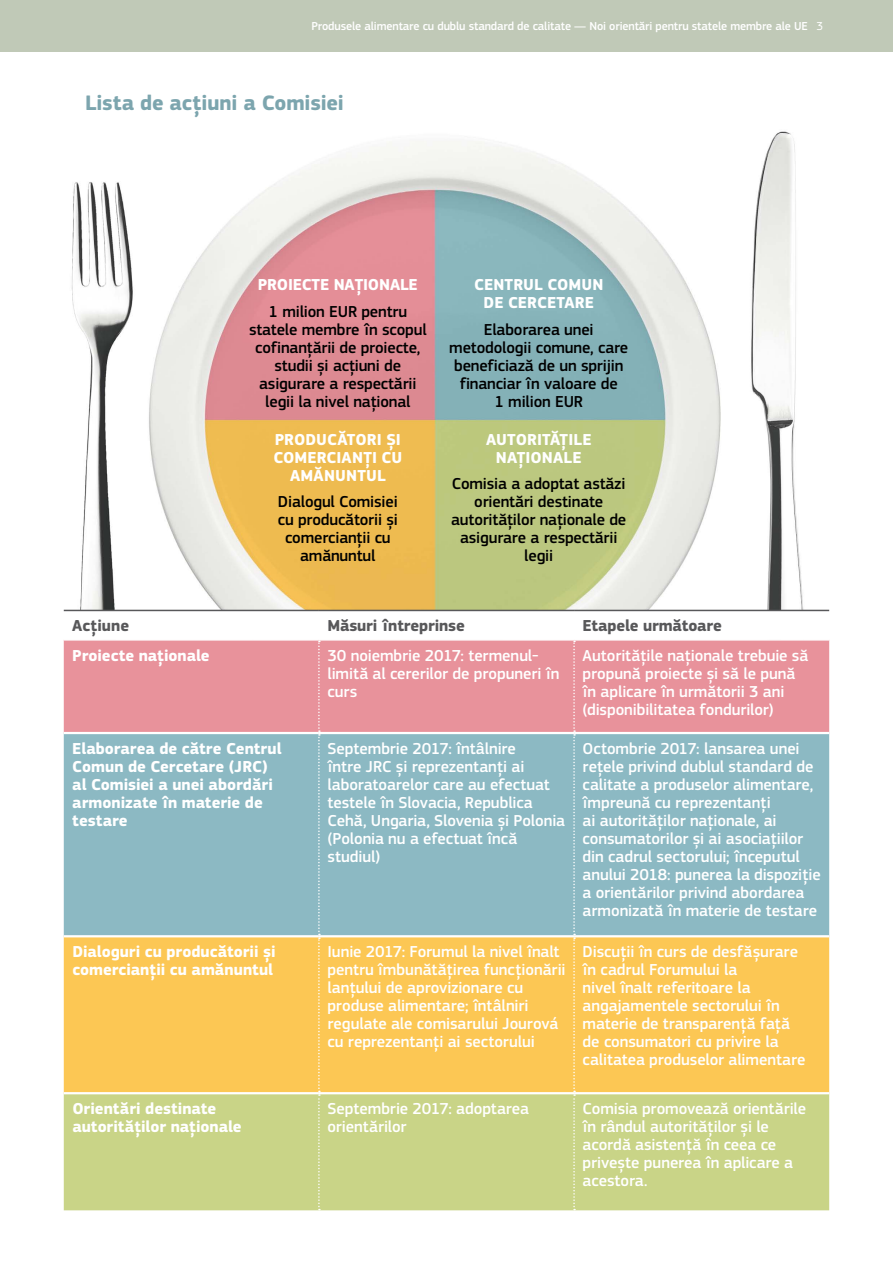
<style>
.page{position:relative;width:893px;height:1263px;background:#fff}
.page>*{position:absolute;margin:0;border:0;box-sizing:border-box;transform-origin:0 0}
.t1{font:700 21.75px "EC Square Sans Pro";letter-spacing:-.005em;color:#7ca5ae}
.t2{font:500 16.5px/18px "EC Square Sans Pro";letter-spacing:-.005em;color:#fff}
.t3{font:500 16.5px/18px "EC Square Sans Pro";letter-spacing:-.01em;color:#000;text-align:center}
.t4{font:700 16.5px/18px "EC Square Sans Pro";color:#fff}
.t5{font:700 16.5px "EC Square Sans Pro";letter-spacing:-.01em;color:#58585a}
.t6{font:500 12px "EC Square Sans Pro";letter-spacing:-.01em;color:#fff}
.s1{font-weight:400}
</style>
<div class="page">
<div style="left:0;top:0;width:893px;height:51px;background:#c0c9b7"></div>
<img style="left:63px;top:131px;width:767px;height:605px">
<svg style="left:64px;top:611px;width:765px;height:599px;background:#c9bf97"></svg>
<hr style="left:64px;top:732px;width:255px;height:2px;background:#fff">
<hr style="left:319px;top:732px;width:255px;height:2px;background:#fff">
<hr style="left:574px;top:732px;width:255px;height:2px;background:#fff">
<hr style="left:64px;top:935px;width:255px;height:2px;background:#fff">
<hr style="left:319px;top:935px;width:255px;height:2px;background:#fff">
<hr style="left:574px;top:935px;width:255px;height:2px;background:#fff">
<hr style="left:64px;top:1092px;width:255px;height:2px;background:#fff">
<hr style="left:319px;top:1092px;width:255px;height:2px;background:#fff">
<hr style="left:574px;top:1092px;width:255px;height:2px;background:#fff">
<hr style="left:64px;top:610px;width:255px;height:1px;background:#58585a">
<hr style="left:319px;top:610px;width:255px;height:1px;background:#58585a">
<hr style="left:574px;top:610px;width:255px;height:1px;background:#58585a">
<p class="t6" style="left:312px;top:19px;width:513px">Produsele alimentare cu dublu standard de calitate — Noi orientări pentru statele membre ale UE <span class="s1">3</span></p>
<h1 class="t1" style="left:85px;top:90px;width:260px">Lista de acțiuni a Comisiei</h1>
<p class="t4" style="left:258px;top:276px;width:161px">PROIECTE NAȚIONALE</p>
<p class="t3" style="left:249px;top:303px;width:179px">1 milion EUR pentru statele membre în scopul cofinanțării de proiecte, studii și acțiuni de asigurare a respectării legii la nivel național</p>
<p class="t4" style="left:273px;top:431px;width:130px;text-align:center">PRODUCĂTORI ȘI<br>COMERCIANȚI CU<br>AMĂNUNTUL</p>
<p class="t3" style="left:278px;top:493px;width:122px">Dialogul Comisiei cu producătorii și comercianții cu amănuntul</p>
<p class="t4" style="left:474px;top:276px;width:131px;text-align:center">CENTRUL COMUN<br>DE CERCETARE</p>
<p class="t3" style="left:449px;top:321px;width:180px">Elaborarea unei metodologii comune, care beneficiază de un sprijin financiar în valoare de<br>1 milion EUR</p>
<p class="t4" style="left:486px;top:431px;width:107px;text-align:center">AUTORITĂȚILE<br>NAȚIONALE</p>
<p class="t3" style="left:451px;top:475px;width:177px">Comisia a adoptat astăzi orientări destinate autorităților naționale de asigurare a respectării legii</p>
<p class="t5" style="left:72px;top:616px;width:58px">Acțiune</p>
<p class="t5" style="left:327px;top:616px;width:139px">Măsuri întreprinse</p>
<p class="t5" style="left:583px;top:616px;width:141px">Etapele următoare</p>
<p class="t4" style="left:72px;top:647px;width:139px">Proiecte naționale</p>
<p class="t2" style="left:327px;top:647px;width:234px">30 noiembrie 2017: termenul&shy;limită al cererilor de propuneri în curs</p>
<p class="t2" style="left:583px;top:647px;width:227px">Autoritățile naționale trebuie să propună proiecte și să le pună în aplicare în următorii 3 ani (disponibilitatea fondurilor)</p>
<p class="t4" style="left:72px;top:740px;width:211px">Elaborarea de către Centrul<br>Comun de Cercetare (JRC) al Comisiei a unei abordări armonizate în materie de testare</p>
<p class="t2" style="left:327px;top:740px;width:239px">Septembrie 2017: întâlnire<br>între JRC și reprezentanți ai laboratoarelor care au efectuat testele în Slovacia, Republica<br>Cehă, Ungaria, Slovenia și Polonia (Polonia nu a efectuat încă studiul)</p>
<p class="t2" style="left:583px;top:740px;width:240px">Octombrie 2017: lansarea unei rețele privind dublul standard de calitate a produselor alimentare, împreună cu reprezentanți<br>ai autorităților naționale, ai consumatorilor și ai asociațiilor din cadrul sectorului; începutul anului 2018: punerea la dispoziție a orientărilor privind abordarea armonizată în materie de testare</p>
<p class="t4" style="left:72px;top:943px;width:205px">Dialoguri cu producătorii și comercianții cu amănuntul</p>
<p class="t2" style="left:327px;top:943px;width:240px">Iunie 2017: Forumul la nivel înalt pentru îmbunătățirea funcționării lanțului de aprovizionare cu produse alimentare; întâlniri regulate ale comisarului Jourová cu reprezentanți ai sectorului</p>
<p class="t2" style="left:583px;top:943px;width:224px">Discuții în curs de desfășurare în cadrul Forumului la<br>nivel înalt referitoare la angajamentele sectorului în materie de transparență față de consumatori cu privire la calitatea produselor alimentare</p>
<p class="t4" style="left:72px;top:1100px;width:171px">Orientări destinate autorităților naționale</p>
<p class="t2" style="left:327px;top:1100px;width:203px">Septembrie 2017: adoptarea orientărilor</p>
<p class="t2" style="left:583px;top:1100px;width:225px">Comisia promovează orientările în rândul autorităților și le acordă asistență în ceea ce privește punerea în aplicare a acestora.</p>
</div>
